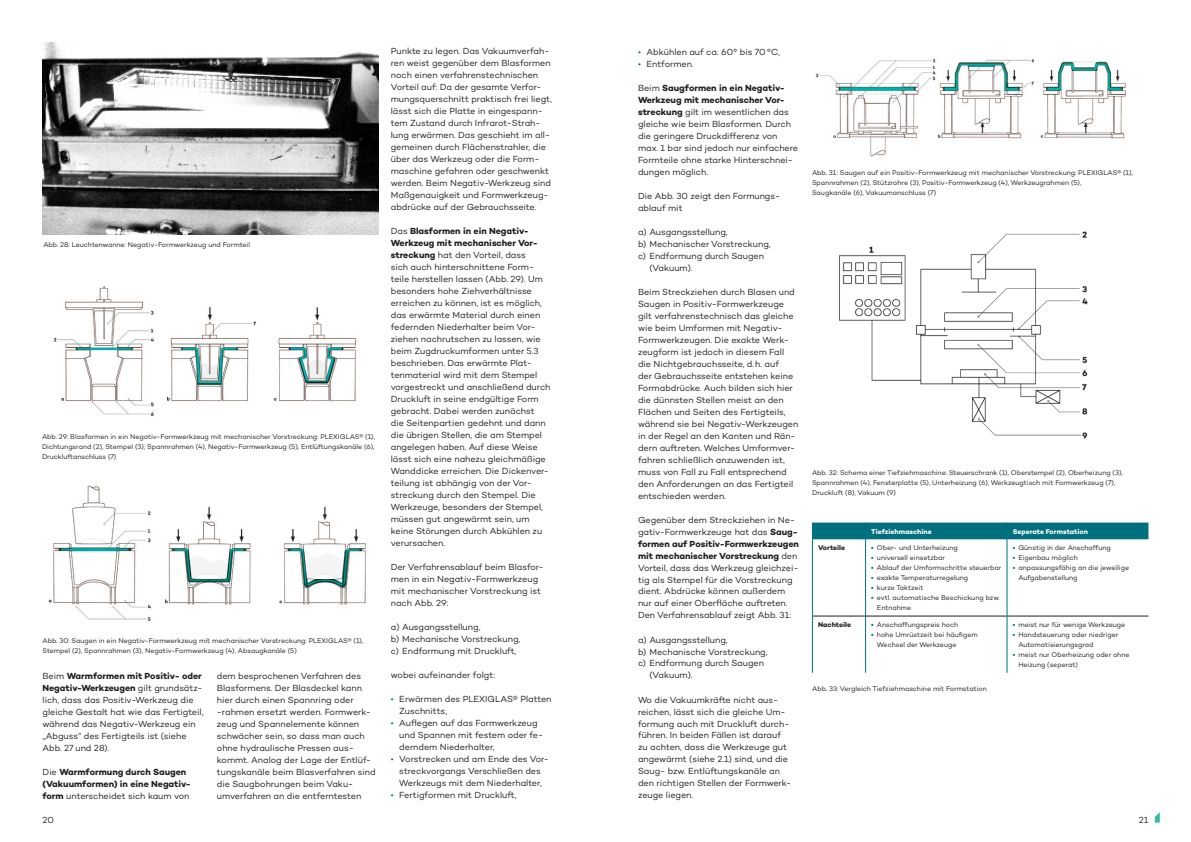
<style>
.page{position:relative;width:1191px;height:842px;background:#fff}
.page>*{position:absolute;margin:0;border:0;box-sizing:border-box;transform-origin:0 0}
.t1{font:9px/12px "Campton";letter-spacing:-.005em;color:#231f20}
.t2{font:700 9px/12px "Campton";color:#231f20}
.t3{font:7px/10px "Campton";letter-spacing:-.005em;color:#231f20}
.t4{font:700 7px "Campton";letter-spacing:-.005em;color:#fff}
.t5{font:700 7px "Campton";letter-spacing:-.005em;color:#231f20}
.s1{font-weight:700}
.s2{font-weight:400}
.s3{color:#01707e}
.s4{font-weight:700;color:#01707e}
</style>
<div class="page">
<svg style="left:1154px;top:813px;width:5px;height:10px"></svg>
<img style="left:839px;top:231px;width:249px;height:208px">
<img style="left:43px;top:43px;width:336px;height:192px">
<hr style="left:812px;top:616px;width:53px;height:1px;background:#231f20">
<hr style="left:866px;top:616px;width:140px;height:1px;background:#231f20">
<hr style="left:1007px;top:616px;width:141px;height:1px;background:#231f20">
<div style="left:812px;top:523px;width:336px;height:16px;background:#01707e"></div>
<hr style="left:812px;top:539px;width:1px;height:77px;background:#01707e">
<hr style="left:865px;top:539px;width:1px;height:77px;background:#01707e">
<hr style="left:1006px;top:539px;width:1px;height:77px;background:#01707e">
<hr style="left:812px;top:616px;width:1px;height:57px;background:#01707e">
<hr style="left:865px;top:616px;width:1px;height:57px;background:#01707e">
<hr style="left:1006px;top:616px;width:1px;height:57px;background:#01707e">
<img style="left:53px;top:286px;width:303px;height:130px">
<img style="left:48px;top:485px;width:319px;height:136px">
<img style="left:815px;top:58px;width:311px;height:99px">
<p class="t3" style="left:43px;top:239px;width:208px">Abb. 28: Leuchtenwanne: Negativ-Formwerkzeug und Formteil</p>
<p class="t3" style="left:42px;top:431px;width:334px;text-align:justify">Abb. 29: Blasformen in ein Negativ-Formwerkzeug mit mechanischer Vorstreckung: PLEXIGLAS® (1), Dichtungsrand (2), Stempel (3), Spannrahmen (4), Negativ-Formwerkzeug (5), Entlüftungskanäle (6), Druckluftanschluss (7)</p>
<p class="t3" style="left:43px;top:635px;width:322px">Abb. 30: Saugen in ein Negativ-Formwerkzeug mit mechanischer Vorstreckung: PLEXIGLAS® (1),<br>Stempel (2), Spannrahmen (3), Negativ-Formwerkzeug (4), Absaugkanäle (5)</p>
<p class="t1" style="left:43px;top:669px;width:162px">Beim <span class="s1">Warmformen mit Positiv- oder Negativ-Werkzeugen</span> gilt grundsätz&shy;lich, dass das Positiv-Werkzeug die gleiche Gestalt hat wie das Fertigteil, während das Negativ-Werkzeug ein „Abguss“ des Fertigteils ist (siehe Abb. 27 und 28).</p>
<p class="t2" style="left:43px;top:765px;width:150px"><span class="s2">Die</span> Warmformung durch Saugen (Vakuumformen) in eine Negativ&shy;form <span class="s2">unterscheidet sich kaum von</span></p>
<p class="t1" style="left:217px;top:669px;width:160px">dem besprochenen Verfahren des Blasformens. Der Blasdeckel kann hier durch einen Spannring oder -rahmen ersetzt werden. Formwerk&shy;zeug und Spannelemente können schwächer sein, so dass man auch ohne hydraulische Pressen aus&shy;kommt. Analog der Lage der Entlüf&shy;tungskanäle beim Blasverfahren sind die Saugbohrungen beim Vaku&shy;umverfahren an die entferntesten</p>
<p class="t1" style="left:391px;top:45px;width:163px">Punkte zu legen. Das Vakuumverfah&shy;ren weist gegenüber dem Blasformen noch einen verfahrenstechnischen Vorteil auf: Da der gesamte Verfor&shy;mungsquerschnitt praktisch frei liegt, lässt sich die Platte in eingespann&shy;tem Zustand durch Infrarot-Strah&shy;lung erwärmen. Das geschieht im all&shy;gemeinen durch Flächenstrahler, die über das Werkzeug oder die Form&shy;maschine gefahren oder geschwenkt werden. Beim Negativ-Werkzeug sind Maßgenauigkeit und Formwerkzeug&shy;abdrücke auf der Gebrauchsseite.</p>
<p class="t1" style="left:391px;top:225px;width:161px">Das <span class="s1">Blasformen in ein Negativ-Werkzeug mit mechanischer Vor&shy;streckung</span> hat den Vorteil, dass<br>sich auch hinterschnittene Form&shy;teile herstellen lassen (Abb. 29). Um besonders hohe Ziehverhältnisse erreichen zu können, ist es möglich, das erwärmte Material durch einen federnden Niederhalter beim Vor&shy;ziehen nachrutschen zu lassen, wie beim Zugdruckumformen unter 5.3 beschrieben. Das erwärmte Plat&shy;tenmaterial wird mit dem Stempel vorgestreckt und anschließend durch Druckluft in seine endgültige Form gebracht. Dabei werden zunächst<br>die Seitenpartien gedehnt und dann die übrigen Stellen, die am Stempel angelegen haben. Auf diese Weise lässt sich eine nahezu gleichmäßige Wanddicke erreichen. Die Dickenver&shy;teilung ist abhängig von der Vor&shy;streckung durch den Stempel. Die Werkzeuge, besonders der Stempel, müssen gut angewärmt sein, um keine Störungen durch Abkühlen zu verursachen.</p>
<p class="t1" style="left:391px;top:561px;width:154px">Der Verfahrensablauf beim Blasfor&shy;men in ein Negativ-Formwerkzeug mit mechanischer Vorstreckung ist nach Abb. 29:</p>
<p class="t1" style="left:391px;top:621px;width:131px">a) Ausgangsstellung,<br>b) Mechanische Vorstreckung, c) Endformung mit Druckluft,</p>
<p class="t1" style="left:391px;top:669px;width:106px">wobei aufeinander folgt:</p>
<p class="t1" style="left:399px;top:693px;width:154px;text-indent:-9px"><span class="s3">•</span> Erwärmen des PLEXIGLAS® Platten<br>Zuschnitts,</p>
<p class="t1" style="left:399px;top:717px;width:145px;text-indent:-9px"><span class="s3">•</span> Auflegen auf das Formwerkzeug und Spannen mit festem oder fe&shy;derndem Niederhalter,</p>
<p class="t1" style="left:391px;top:753px;width:160px;text-align:center"><span class="s3">•</span> Vorstrecken und am Ende des Vor&shy;streckvorgangs Verschließen des<br>Werkzeugs mit dem Niederhalter,</p>
<p class="t1" style="left:391px;top:789px;width:127px"><span class="s3">•</span> Fertigformen mit Druckluft,</p>
<p class="t1" style="left:638px;top:45px;width:143px"><span class="s3">•</span> Abkühlen auf ca. 60° bis 70°C,</p>
<p class="t1" style="left:638px;top:57px;width:57px"><span class="s3">•</span> Entformen.</p>
<p class="t1" style="left:638px;top:81px;width:162px">Beim <span class="s1">Saugformen in ein Negativ-<br>Werkzeug mit mechanischer Vor&shy;streckung</span> gilt im wesentlichen das gleiche wie beim Blasformen. Durch die geringere Druckdifferenz von max. 1 bar sind jedoch nur einfachere<br>Formteile ohne starke Hinterschnei&shy;dungen möglich.</p>
<p class="t1" style="left:638px;top:189px;width:144px">Die Abb. 30 zeigt den Formungs&shy;ablauf mit</p>
<p class="t1" style="left:638px;top:225px;width:91px">a) Ausgangsstellung,</p>
<p class="t1" style="left:638px;top:237px;width:134px">b) Mechanischer Vorstreckung,</p>
<p class="t1" style="left:638px;top:249px;width:127px">c) Endformung durch Saugen</p>
<p class="t1" style="left:649px;top:261px;width:45px">(Vakuum).</p>
<p class="t1" style="left:638px;top:285px;width:162px">Beim Streckziehen durch Blasen und Saugen in Positiv-Formwerkzeuge gilt verfahrenstechnisch das gleiche wie beim Umformen mit Negativ-Formwerkzeugen. Die exakte Werk&shy;zeugform ist jedoch in diesem Fall die Nichtgebrauchsseite, d.h. auf<br>der Gebrauchsseite entstehen keine Formabdrücke. Auch bilden sich hier die dünnsten Stellen meist an den Flächen und Seiten des Fertigteils, während sie bei Negativ-Werkzeugen in der Regel an den Kanten und Rän&shy;dern auftreten. Welches Umformver&shy;fahren schließlich anzuwenden ist, muss von Fall zu Fall entsprechend den Anforderungen an das Fertigteil entschieden werden.</p>
<p class="t1" style="left:638px;top:513px;width:162px">Gegenüber dem Streckziehen in Ne&shy;gativ-Formwerkzeuge hat das <span class="s1">Saug&shy;formen auf Positiv-Formwerkzeugen mit mechanischer Vorstreckung</span> den Vorteil, dass das Werkzeug gleichzei&shy;tig als Stempel für die Vorstreckung dient. Abdrücke können außerdem nur auf einer Oberfläche auftreten.<br>Den Verfahrensablauf zeigt Abb. 31:</p>
<p class="t1" style="left:638px;top:633px;width:91px">a) Ausgangsstellung,</p>
<p class="t1" style="left:638px;top:645px;width:131px">b) Mechanische Vorstreckung,</p>
<p class="t1" style="left:638px;top:657px;width:127px">c) Endformung durch Saugen</p>
<p class="t1" style="left:649px;top:669px;width:45px">(Vakuum).</p>
<p class="t1" style="left:638px;top:693px;width:155px">Wo die Vakuumkräfte nicht aus&shy;reichen, lässt sich die gleiche Um&shy;formung auch mit Druckluft durch&shy;führen. In beiden Fällen ist darauf zu achten, dass die Werkzeuge gut angewärmt (siehe 2.1) sind, und die<br>Saug- bzw. Entlüftungskanäle an den richtigen Stellen der Formwerk&shy;zeuge liegen.</p>
<p class="t3" style="left:812px;top:167px;width:322px">Abb. 31: Saugen auf ein Positiv-Formwerkzeug mit mechanischer Vorstreckung: PLEXIGLAS® (1),<br>Spannrahmen (2), Stützrohre (3), Positiv-Formwerkzeug (4), Werkzeugrahmen (5),<br>Saugkanäle (6), Vakuumanschluss (7)</p>
<p class="t3" style="left:812px;top:467px;width:312px">Abb. 32: Schema einer Tiefziehmaschine: Steuerschrank (1), Oberstempel (2), Oberheizung (3),<br>Spannrahmen (4), Fensterplatte (5), Unterheizung (6), Werkzeugtisch mit Formwerkzeug (7),<br>Druckluft (8), Vakuum (9)</p>
<p class="t4" style="left:871px;top:527px;width:62px">Tiefziehmaschine</p>
<p class="t4" style="left:1012px;top:527px;width:77px">Seperate Formstation</p>
<p class="t5" style="left:818px;top:543px;width:29px">Vorteile</p>
<p class="t3" style="left:871px;top:543px;width:88px"><span class="s4">•</span> Ober- und Unterheizung</p>
<p class="t3" style="left:871px;top:553px;width:75px"><span class="s4">•</span> universell einsetzbar</p>
<p class="t3" style="left:871px;top:563px;width:132px"><span class="s4">•</span> Ablauf der Umformschritte steuerbar</p>
<p class="t3" style="left:871px;top:573px;width:98px"><span class="s4">•</span> exakte Temperaturregelung</p>
<p class="t3" style="left:871px;top:583px;width:54px"><span class="s4">•</span> kurze Taktzeit</p>
<p class="t3" style="left:877px;top:593px;width:124px;text-indent:-6px"><span class="s4">•</span> evtl. automatische Beschickung bzw.<br>Entnahme</p>
<p class="t3" style="left:1012px;top:543px;width:100px"><span class="s4">•</span> Günstig in der Anschaffung</p>
<p class="t3" style="left:1012px;top:553px;width:67px"><span class="s4">•</span> Eigenbau möglich</p>
<p class="t3" style="left:1018px;top:563px;width:112px;text-indent:-6px"><span class="s4">•</span> anpassungsfähig an die jeweilige<br>Aufgabenstellung</p>
<p class="t5" style="left:818px;top:620px;width:34px">Nachteile</p>
<p class="t3" style="left:871px;top:620px;width:88px"><span class="s4">•</span> Anschaffungspreis hoch</p>
<p class="t3" style="left:877px;top:630px;width:102px;text-indent:-6px"><span class="s4">•</span> hohe Umrüstzeit bei häufigem<br>Wechsel der Werkzeuge</p>
<p class="t3" style="left:812px;top:683px;width:176px">Abb. 33: Vergleich Tiefziehmaschine mit Formstation</p>
<p class="t3" style="left:1012px;top:620px;width:114px"><span class="s4">•</span> meist nur für wenige Werkzeuge</p>
<p class="t3" style="left:1018px;top:630px;width:101px;text-indent:-6px"><span class="s4">•</span> Handsteuerung oder niedriger<br>Automatisierungsgrad</p>
<p class="t3" style="left:1018px;top:650px;width:113px;text-indent:-6px"><span class="s4">•</span> meist nur Oberheizung oder ohne<br>Heizung (seperat)</p>
<p class="t1" style="left:43px;top:813px;width:13px">20</p>
<p class="t1" style="left:1139px;top:813px;width:11px">21</p>
</div>
